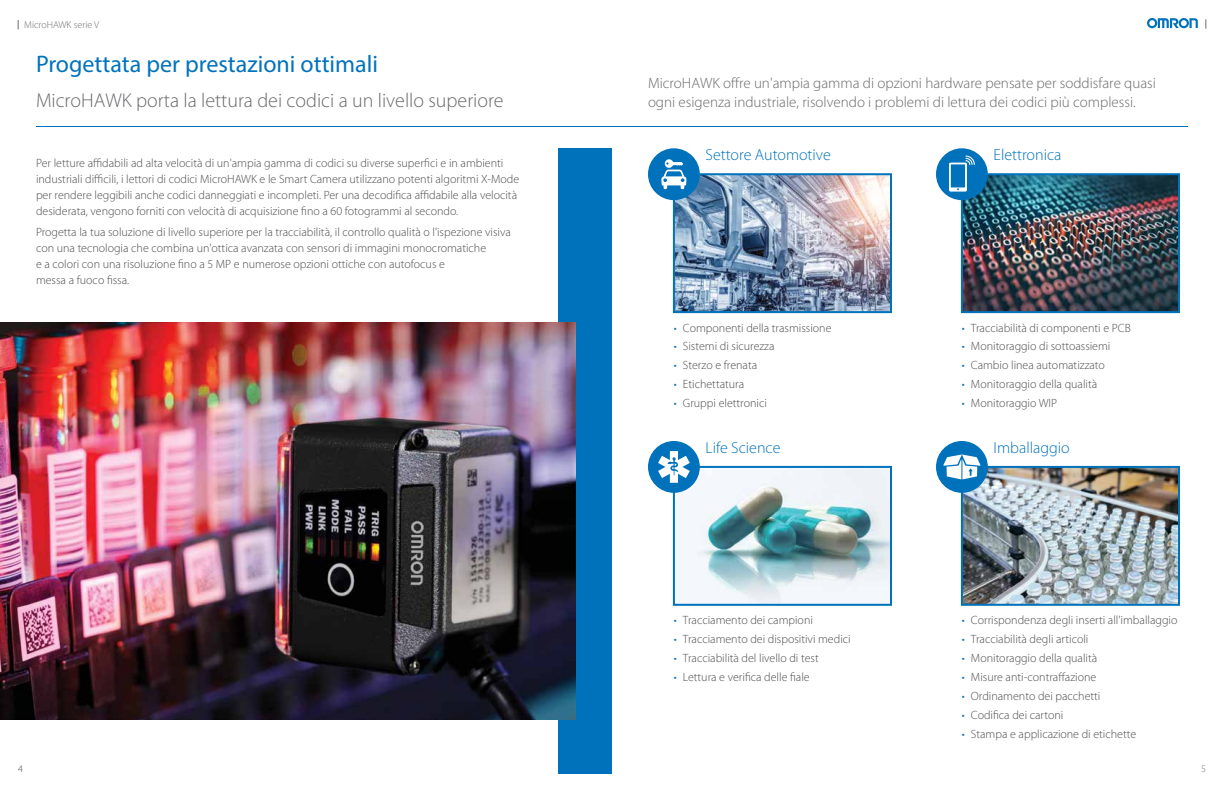
<style>
.page{position:relative;width:1224px;height:792px;background:#fff}
.page>*{position:absolute;margin:0;border:0;box-sizing:border-box;transform-origin:0 0}
.t1{font:24px "Myriad Pro";color:#0072bc}
.t2{font:300 20px "Myriad Pro";color:#696a6c}
.t3{font:300 16px "Myriad Pro";color:#0072bc}
.t4{font:300 15px/19px "Myriad Pro";color:#696a6c}
.t5{font:300 12px/16px "Myriad Pro";color:#4d4d4f}
.t6{font:300 10px "Myriad Pro";color:#6d6e71}
.t7{font:300 10px "Myriad Pro";color:#4d4d4f}
.s1{color:#0072bc}
</style>
<div class="page">
<hr style="left:36px;top:126px;width:1152px;height:1px;background:#0072bc">
<img style="left:676px;top:176px;width:213px;height:134px">
<div style="left:673px;top:173px;width:219px;height:140px;border:2px solid #0072bc"></div>
<div style="left:558px;top:148px;width:54px;height:626px;background:#0072bc"></div>
<img style="left:676px;top:469px;width:213px;height:134px">
<div style="left:673px;top:466px;width:219px;height:140px;border:2px solid #0072bc"></div>
<img style="left:964px;top:469px;width:213px;height:134px">
<div style="left:961px;top:466px;width:219px;height:140px;border:2px solid #0072bc"></div>
<img style="left:964px;top:176px;width:213px;height:134px">
<div style="left:961px;top:173px;width:219px;height:140px;border:2px solid #0072bc"></div>
<img style="left:0;top:323px;width:576px;height:397px">
<div style="left:936px;top:148px;width:52px;height:52px;background:#0072bc;border-radius:50%"></div>
<svg style="left:949px;top:156px;width:26px;height:36px"></svg>
<div style="left:648px;top:148px;width:52px;height:52px;background:#0072bc;border-radius:50%"></div>
<svg style="left:661px;top:159px;width:25px;height:30px"></svg>
<div style="left:936px;top:441px;width:52px;height:52px;background:#0072bc;border-radius:50%"></div>
<svg style="left:943px;top:454px;width:38px;height:25px"></svg>
<div style="left:648px;top:441px;width:52px;height:52px;background:#0072bc;border-radius:50%"></div>
<svg style="left:658px;top:451px;width:32px;height:32px"></svg>
<svg style="left:1147px;top:18px;width:51px;height:10px"></svg>
<p class="t6" style="left:24px;top:19px;width:77px">MicroHAWK serie V</p>
<h1 class="t1" style="left:36px;top:49px;width:344px">Progettata per prestazioni ottimali</h1>
<h2 class="t2" style="left:36px;top:90px;width:469px">MicroHAWK porta la lettura dei codici a un livello superiore</h2>
<p class="t5" style="left:36px;top:156px;width:485px">Per letture affidabili ad alta velocità di un'ampia gamma di codici su diverse superfici e in ambienti industriali difficili, i lettori di codici MicroHAWK e le Smart Camera utilizzano potenti algoritmi X-Mode per rendere leggibili anche codici danneggiati e incompleti. Per una decodifica affidabile alla velocità desiderata, vengono forniti con velocità di acquisizione fino a 60 fotogrammi al secondo.</p>
<p class="t5" style="left:36px;top:224px;width:476px">Progetta la tua soluzione di livello superiore per la tracciabilità, il controllo qualità o l'ispezione visiva con una tecnologia che combina un'ottica avanzata con sensori di immagini monocromatiche<br>e a colori con una risoluzione fino a 5 MP e numerose opzioni ottiche con autofocus e<br>messa a fuoco fissa.</p>
<p class="t7" style="left:18px;top:763px;width:6px">4</p>
<p class="t4" style="left:648px;top:74px;width:509px">MicroHAWK offre un'ampia gamma di opzioni hardware pensate per soddisfare quasi ogni esigenza industriale, risolvendo i problemi di lettura dei codici più complessi.</p>
<h3 class="t3" style="left:706px;top:146px;width:127px">Settore Automotive</h3>
<h3 class="t3" style="left:994px;top:146px;width:69px">Elettronica</h3>
<p class="t5" style="left:674px;top:320px;width:159px"><span class="s1">•</span> Componenti della trasmissione</p>
<p class="t5" style="left:674px;top:339px;width:102px"><span class="s1">•</span> Sistemi di sicurezza</p>
<p class="t5" style="left:674px;top:358px;width:85px"><span class="s1">•</span> Sterzo e frenata</p>
<p class="t5" style="left:674px;top:376px;width:72px"><span class="s1">•</span> Etichettatura</p>
<p class="t5" style="left:674px;top:395px;width:94px"><span class="s1">•</span> Gruppi elettronici</p>
<h3 class="t3" style="left:706px;top:439px;width:76px">Life Science</h3>
<p class="t5" style="left:674px;top:612px;width:141px"><span class="s1">•</span> Tracciamento dei campioni</p>
<p class="t5" style="left:674px;top:631px;width:178px"><span class="s1">•</span> Tracciamento dei dispositivi medici</p>
<p class="t5" style="left:674px;top:650px;width:146px"><span class="s1">•</span> Tracciabilità del livello di test</p>
<p class="t5" style="left:674px;top:669px;width:137px"><span class="s1">•</span> Lettura e verifica delle fiale</p>
<p class="t5" style="left:962px;top:320px;width:170px"><span class="s1">•</span> Tracciabilità di componenti e PCB</p>
<p class="t5" style="left:962px;top:339px;width:150px"><span class="s1">•</span> Monitoraggio di sottoassiemi</p>
<p class="t5" style="left:962px;top:358px;width:145px"><span class="s1">•</span> Cambio linea automatizzato</p>
<p class="t5" style="left:962px;top:376px;width:137px"><span class="s1">•</span> Monitoraggio della qualità</p>
<p class="t5" style="left:962px;top:395px;width:97px"><span class="s1">•</span> Monitoraggio WIP</p>
<h3 class="t3" style="left:994px;top:439px;width:77px">Imballaggio</h3>
<p class="t5" style="left:962px;top:612px;width:217px"><span class="s1">•</span> Corrispondenza degli inserti all'imballaggio</p>
<p class="t5" style="left:962px;top:631px;width:128px"><span class="s1">•</span> Tracciabilità degli articoli</p>
<p class="t5" style="left:962px;top:650px;width:137px"><span class="s1">•</span> Monitoraggio della qualità</p>
<p class="t5" style="left:962px;top:669px;width:136px"><span class="s1">•</span> Misure anti-contraffazione</p>
<p class="t5" style="left:962px;top:688px;width:140px"><span class="s1">•</span> Ordinamento dei pacchetti</p>
<p class="t5" style="left:962px;top:707px;width:103px"><span class="s1">•</span> Codifica dei cartoni</p>
<p class="t5" style="left:962px;top:726px;width:176px"><span class="s1">•</span> Stampa e applicazione di etichette</p>
<p class="t6" style="left:1201px;top:763px;width:6px">5</p>
</div>
